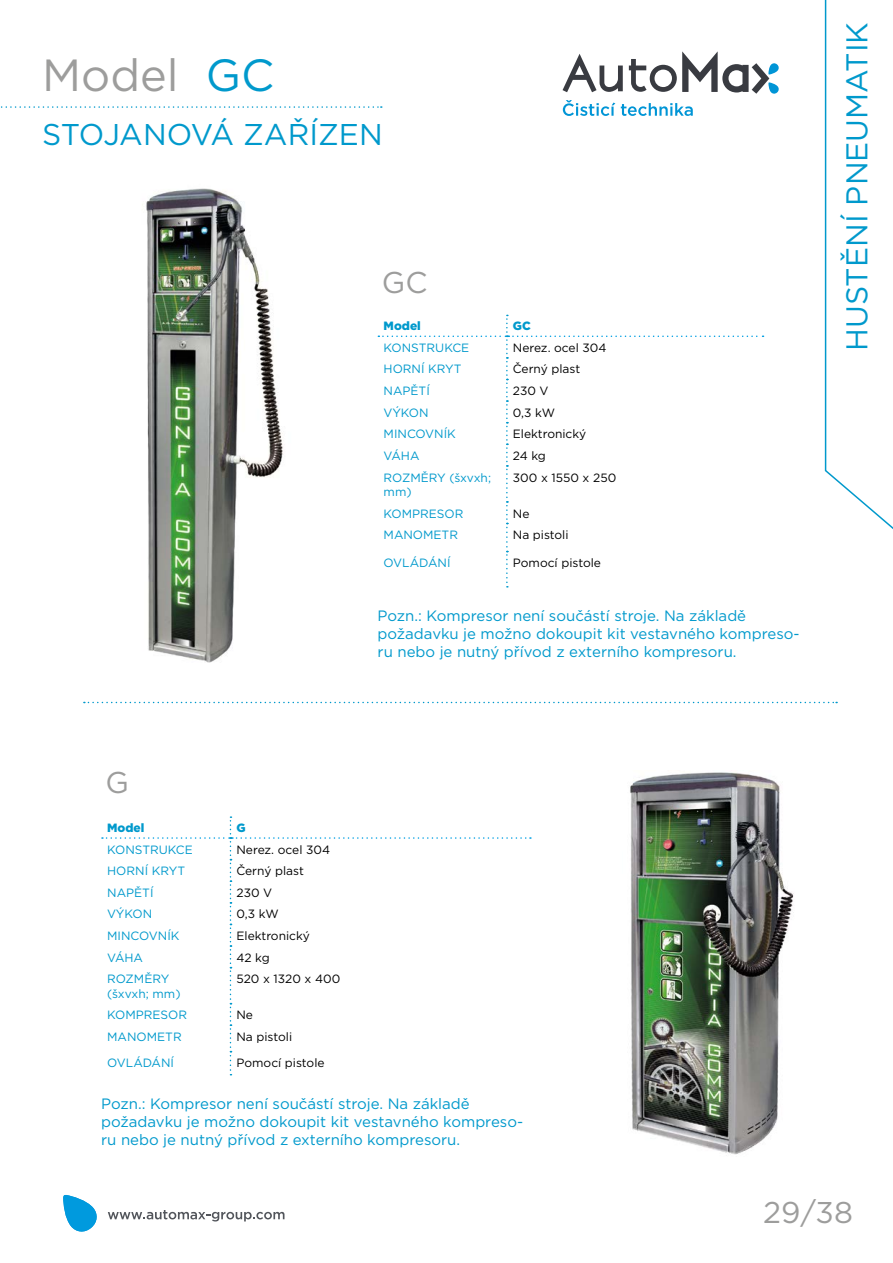
<style>
.page{position:relative;width:893px;height:1263px;background:#fff}
.page>*{position:absolute;margin:0;border:0;box-sizing:border-box;transform-origin:0 0}
.t1{font:45px "Gotham Book CE";color:#9d9d9c}
.t2{font:30px "Gotham Book CE";color:#09c}
.t3{font:30px "Gotham Book CE";color:#9d9d9c}
.t4{font:15px/18px "Gotham Book CE";color:#09c}
.t5{font:12px/14.4px "Gotham Book CE";color:#09c}
.t6{font:12px "Gotham Book CE";color:#000}
.t7{font:12px "Gotham Black CE";color:#09c}
.s1{color:#09c}
</style>
<div class="page">
<svg style="left:824px;top:0;width:69px;height:529px"></svg>
<svg style="left:63px;top:1195px;width:34px;height:37px"></svg>
<svg style="left:108px;top:1210px;width:176px;height:11px"></svg>
<svg style="left:1px;top:106px;width:381px;height:2px"></svg>
<svg style="left:563px;top:54px;width:60px;height:38px"></svg>
<svg style="left:629px;top:51px;width:150px;height:43px"></svg>
<svg style="left:563px;top:100px;width:52px;height:16px"></svg>
<svg style="left:621px;top:103px;width:72px;height:13px"></svg>
<svg style="left:378px;top:315px;width:385px;height:272px"></svg>
<img style="left:142px;top:188px;width:141px;height:474px">
<img style="left:630px;top:772px;width:164px;height:383px">
<svg style="left:102px;top:816px;width:429px;height:259px"></svg>
<svg style="left:84px;top:702px;width:753px;height:1px"></svg>
<h1 class="t1" style="left:42px;top:48px;width:233px">Model <span class="s1">GC</span></h1>
<h2 class="t2" style="left:42px;top:116px;width:342px">STOJANOVÁ ZAŘÍZEN</h2>
<h2 class="t3" style="left:382px;top:264px;width:47px">GC</h2>
<p class="t7" style="left:384px;top:319px;width:39px">Model</p>
<p class="t7" style="left:513px;top:319px;width:19px">GC</p>
<p class="t5" style="left:384px;top:340px;width:87px">KONSTRUKCE</p>
<p class="t6" style="left:513px;top:340px;width:95px">Nerez. ocel 304</p>
<p class="t5" style="left:384px;top:362px;width:79px">HORNÍ KRYT</p>
<p class="t6" style="left:513px;top:362px;width:69px">Černý plast</p>
<p class="t5" style="left:384px;top:383px;width:48px">NAPĚTÍ</p>
<p class="t6" style="left:513px;top:384px;width:37px">230 V</p>
<p class="t5" style="left:384px;top:405px;width:47px">VÝKON</p>
<p class="t6" style="left:513px;top:405px;width:44px">0,3 kW</p>
<p class="t5" style="left:384px;top:427px;width:74px">MINCOVNÍK</p>
<p class="t6" style="left:513px;top:427px;width:75px">Elektronický</p>
<p class="t5" style="left:384px;top:448px;width:37px">VÁHA</p>
<p class="t6" style="left:513px;top:448px;width:35px">24 kg</p>
<p class="t5" style="left:384px;top:470px;width:109px">ROZMĚRY (šxvxh; mm)</p>
<p class="t6" style="left:513px;top:470px;width:105px">300 x 1550 x 250</p>
<p class="t5" style="left:384px;top:506px;width:81px">KOMPRESOR</p>
<p class="t6" style="left:513px;top:506px;width:18px">Ne</p>
<p class="t5" style="left:384px;top:527px;width:76px">MANOMETR</p>
<p class="t6" style="left:513px;top:528px;width:57px">Na pistoli</p>
<p class="t5" style="left:384px;top:556px;width:68px">OVLÁDÁNÍ</p>
<p class="t6" style="left:513px;top:556px;width:90px">Pomocí pistole</p>
<p class="t4" style="left:378px;top:607px;width:423px">Pozn.: Kompresor není součástí stroje. Na základě požadavku je možno dokoupit kit vestavného kompreso&shy;ru nebo je nutný přívod z externího kompresoru.</p>
<h2 class="t2" style="left:839px;top:351px;width:330px;rotate:-90deg">HUSTĚNÍ PNEUMATIK</h2>
<h2 class="t3" style="left:105px;top:764px;width:25px">G</h2>
<p class="t7" style="left:107px;top:820px;width:39px">Model</p>
<p class="t7" style="left:236px;top:820px;width:11px">G</p>
<p class="t5" style="left:107px;top:842px;width:87px">KONSTRUKCE</p>
<p class="t6" style="left:236px;top:842px;width:95px">Nerez. ocel 304</p>
<p class="t5" style="left:107px;top:864px;width:79px">HORNÍ KRYT</p>
<p class="t6" style="left:236px;top:864px;width:69px">Černý plast</p>
<p class="t5" style="left:107px;top:885px;width:48px">NAPĚTÍ</p>
<p class="t6" style="left:236px;top:885px;width:37px">230 V</p>
<p class="t5" style="left:107px;top:907px;width:47px">VÝKON</p>
<p class="t6" style="left:236px;top:907px;width:44px">0,3 kW</p>
<p class="t5" style="left:107px;top:928px;width:74px">MINCOVNÍK</p>
<p class="t6" style="left:236px;top:929px;width:75px">Elektronický</p>
<p class="t5" style="left:107px;top:950px;width:37px">VÁHA</p>
<p class="t6" style="left:236px;top:950px;width:35px">42 kg</p>
<p class="t5" style="left:107px;top:972px;width:75px">ROZMĚRY (šxvxh; mm)</p>
<p class="t6" style="left:236px;top:972px;width:105px">520 x 1320 x 400</p>
<p class="t5" style="left:107px;top:1008px;width:81px">KOMPRESOR</p>
<p class="t6" style="left:236px;top:1008px;width:18px">Ne</p>
<p class="t5" style="left:107px;top:1029px;width:76px">MANOMETR</p>
<p class="t6" style="left:236px;top:1029px;width:57px">Na pistoli</p>
<p class="t5" style="left:107px;top:1056px;width:68px">OVLÁDÁNÍ</p>
<p class="t6" style="left:236px;top:1056px;width:90px">Pomocí pistole</p>
<p class="t4" style="left:101px;top:1094px;width:423px">Pozn.: Kompresor není součástí stroje. Na základě požadavku je možno dokoupit kit vestavného kompreso&shy;ru nebo je nutný přívod z externího kompresoru.</p>
<h2 class="t3" style="left:763px;top:1194px;width:91px">29/38</h2>
</div>
